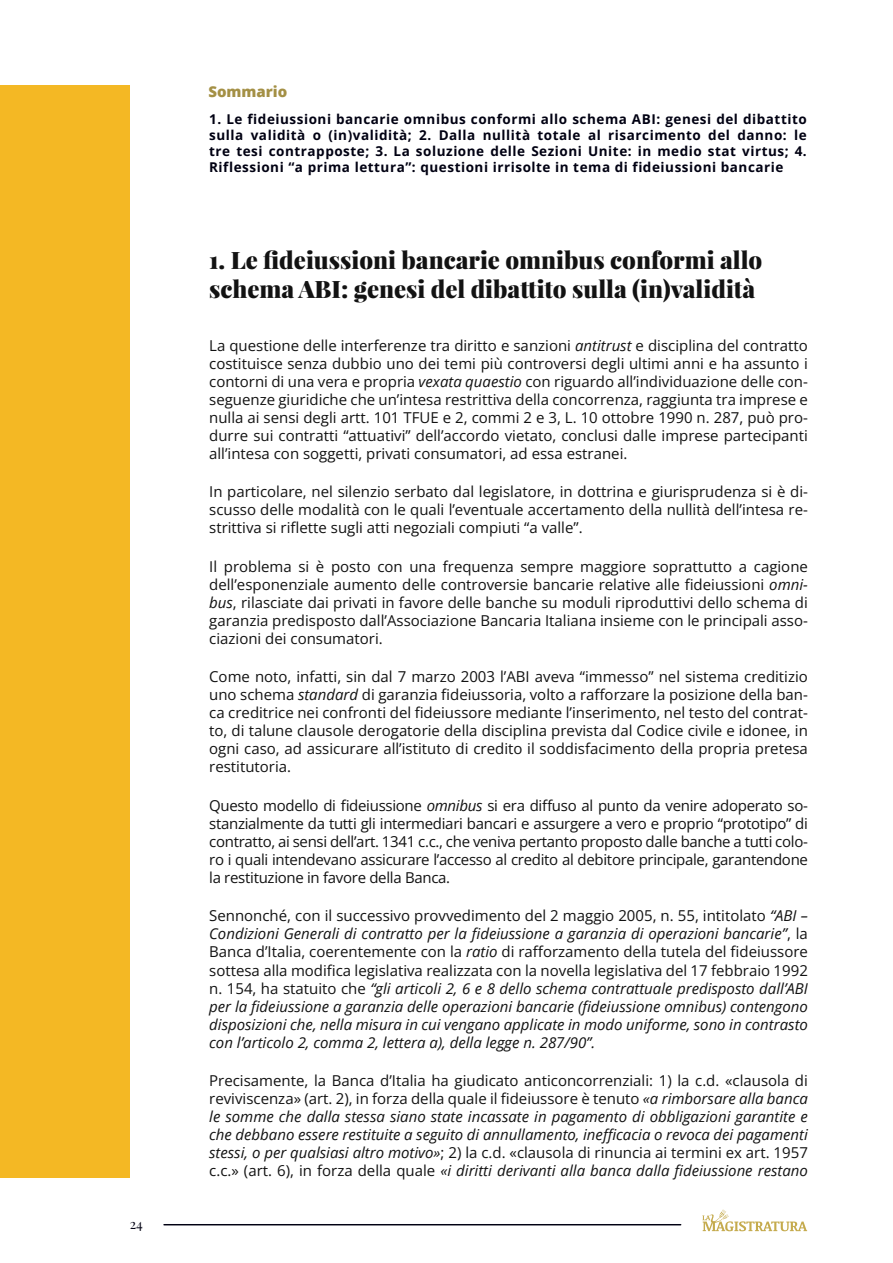
<style>
.page{position:relative;width:893px;height:1263px;background:#fff}
.page>*{position:absolute;margin:0;border:0;box-sizing:border-box;transform-origin:0 0}
.t1{font:900 24px/28.8px "Playfair Display";color:#121212}
.t2{font:15px/18px "Open Sans";color:#121212;text-align:justify}
.t3{font:italic 15px/18px "Open Sans";color:#121212;text-align:justify}
.t4{font:800 15px "Open Sans";color:#a49045}
.t5{font:700 13.5px/16.2px "Open Sans";letter-spacing:.04em;color:#000012;text-align:justify}
.t6{font:13.5px "Playfair Display";color:#000012}
.s1{font-style:italic}
.s2{font-style:normal}
</style>
<div class="page">
<svg style="left:702px;top:1209px;width:105px;height:22px"></svg>
<hr style="left:164px;top:1224px;width:517px;height:1px;background:#000012">
<div style="left:0;top:85px;width:130px;height:1093px;background:#f4b824"></div>
<p class="t6" style="left:130px;top:1216px;width:15px">24</p>
<p class="t4" style="left:208px;top:80px;width:81px">Sommario</p>
<p class="t5" style="left:209px;top:110px;width:599px">1. Le fideiussioni bancarie omnibus conformi allo schema ABI: genesi del dibattito sulla validità o (in)validità; 2. Dalla nullità totale al risarcimento del danno: le tre tesi contrapposte; 3. La soluzione delle Sezioni Unite: in medio stat virtus; 4.<br>Riflessioni “a prima lettura”: questioni irrisolte in tema di fideiussioni bancarie</p>
<h1 class="t1" style="left:209px;top:245px;width:554px">1. Le fideiussioni bancarie omnibus conformi allo schema ABI: genesi del dibattito sulla (in)validità</h1>
<p class="t2" style="left:209px;top:336px;width:600px">La questione delle interferenze tra diritto e sanzioni <span class="s1">antitrust</span> e disciplina del contratto costituisce senza dubbio uno dei temi più controversi degli ultimi anni e ha assunto i contorni di una vera e propria <span class="s1">vexata quaestio</span> con riguardo all’individuazione delle con&shy;seguenze giuridiche che un’intesa restrittiva della concorrenza, raggiunta tra imprese e nulla ai sensi degli artt. 101 TFUE e 2, commi 2 e 3, L. 10 ottobre 1990 n. 287, può pro&shy;durre sui contratti “attuativi” dell’accordo vietato, conclusi dalle imprese partecipanti all’intesa con soggetti, privati consumatori, ad essa estranei.</p>
<p class="t2" style="left:209px;top:483px;width:600px">In particolare, nel silenzio serbato dal legislatore, in dottrina e giurisprudenza si è di&shy;scusso delle modalità con le quali l’eventuale accertamento della nullità dell’intesa re&shy;strittiva si riflette sugli atti negoziali compiuti “a valle”.</p>
<p class="t2" style="left:209px;top:557px;width:600px">Il problema si è posto con una frequenza sempre maggiore soprattutto a cagione dell’esponenziale aumento delle controversie bancarie relative alle fideiussioni <span class="s1">omni&shy;bus</span>, rilasciate dai privati in favore delle banche su moduli riproduttivi dello schema di garanzia predisposto dall’Associazione Bancaria Italiana insieme con le principali asso&shy;ciazioni dei consumatori.</p>
<p class="t2" style="left:209px;top:668px;width:600px">Come noto, infatti, sin dal 7 marzo 2003 l’ABI aveva “immesso” nel sistema creditizio uno schema <span class="s1">standard</span> di garanzia fideiussoria, volto a rafforzare la posizione della ban&shy;ca creditrice nei confronti del fideiussore mediante l’inserimento, nel testo del contrat&shy;to, di talune clausole derogatorie della disciplina prevista dal Codice civile e idonee, in ogni caso, ad assicurare all’istituto di credito il soddisfacimento della propria pretesa restitutoria.</p>
<p class="t2" style="left:209px;top:796px;width:600px">Questo modello di fideiussione <span class="s1">omnibus</span> si era diffuso al punto da venire adoperato so&shy;stanzialmente da tutti gli intermediari bancari e assurgere a vero e proprio “prototipo” di contratto, ai sensi dell’art. 1341 c.c., che veniva pertanto proposto dalle banche a tutti colo&shy;ro i quali intendevano assicurare l’accesso al credito al debitore principale, garantendone la restituzione in favore della Banca.</p>
<p class="t3" style="left:209px;top:907px;width:600px"><span class="s2">Sennonché, con il successivo provvedimento del 2 maggio 2005, n. 55, intitolato</span> “ABI – Condizioni Generali di contratto per la fideiussione a garanzia di operazioni bancarie”<span class="s2">, la Banca d’Italia, coerentemente con la</span> ratio <span class="s2">di rafforzamento della tutela del fideiussore sottesa alla modifica legislativa realizzata con la novella legislativa del 17 febbraio 1992 n. 154, ha statuito che</span> “gli articoli 2, 6 e 8 dello schema contrattuale predisposto dall’ABI per la fideiussione a garanzia delle operazioni bancarie (fideiussione omnibus) contengono disposizioni che, nella misura in cui vengano applicate in modo uniforme, sono in contrasto con l’articolo 2, comma 2, lettera a), della legge n. 287/90”.</p>
<p class="t3" style="left:209px;top:1071px;width:600px"><span class="s2">Precisamente, la Banca d’Italia ha giudicato anticoncorrenziali: 1) la c.d. «clausola di reviviscenza» (art. 2), in forza della quale il fideiussore è tenuto</span> «a rimborsare alla banca le somme che dalla stessa siano state incassate in pagamento di obbligazioni garantite e che debbano essere restituite a seguito di annullamento, inefficacia o revoca dei pagamenti stessi, o per qualsiasi altro motivo»<span class="s2">; 2) la c.d. «clausola di rinuncia ai termini ex art. 1957 c.c.» (art. 6), in forza della quale</span> «i diritti derivanti alla banca dalla fideiussione restano</p>
</div>
